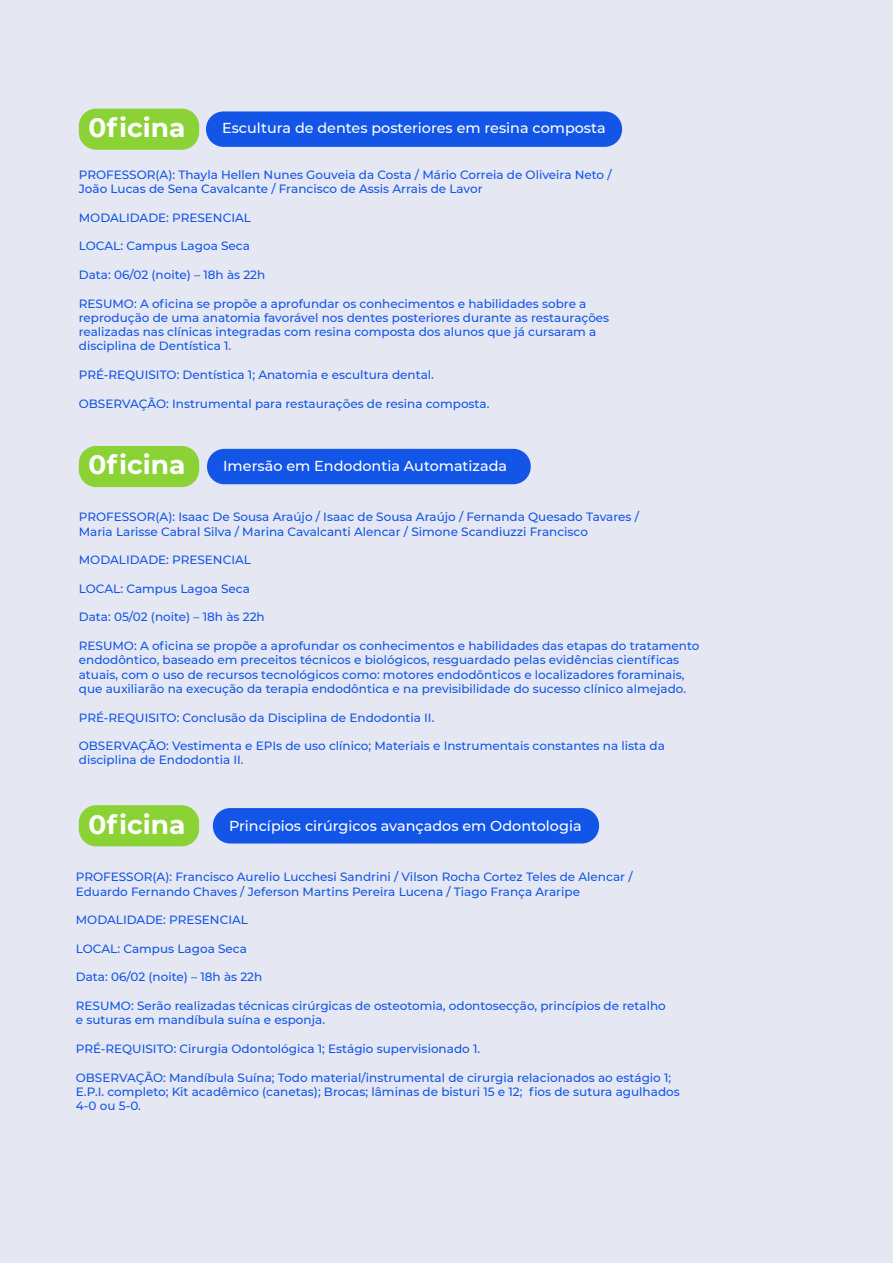
<style>
.page{position:relative;width:893px;height:1263px;background:#e5e7f3}
.page>*{position:absolute;margin:0;border:0;box-sizing:border-box;transform-origin:0 0}
.t1{font:700 26.55px "Montserrat";color:#fff}
.t2{font:500 14.4px "Montserrat";color:#fff}
.t3{font:500 12px/14.2px "Montserrat";color:#1356e7}
</style>
<div class="page">
<div style="left:79px;top:109px;width:120px;height:41px;background:#8bd236;border-radius:17px"></div>
<div style="left:79px;top:446px;width:120px;height:41px;background:#8bd236;border-radius:17px"></div>
<div style="left:207px;top:449px;width:324px;height:35px;background:#1356e7;border-radius:17px"></div>
<div style="left:213px;top:808px;width:386px;height:35px;background:#1356e7;border-radius:17px"></div>
<div style="left:206px;top:111px;width:416px;height:36px;background:#1356e7;border-radius:17px"></div>
<div style="left:79px;top:805px;width:120px;height:41px;background:#8bd236;border-radius:17px"></div>
<h1 class="t1" style="left:89px;top:108px;width:98px">0ficina</h1>
<p class="t3" style="left:79px;top:167px;width:534px">PROFESSOR(A): Thayla Hellen Nunes Gouveia da Costa / Mário Correia de Oliveira Neto /<br>João Lucas de Sena Cavalcante / Francisco de Assis Arrais de Lavor</p>
<p class="t3" style="left:79px;top:210px;width:174px">MODALIDADE: PRESENCIAL</p>
<p class="t3" style="left:79px;top:238px;width:173px">LOCAL: Campus Lagoa Seca</p>
<p class="t3" style="left:79px;top:267px;width:188px">Data: 06/02 (noite) – 18h às 22h</p>
<p class="t3" style="left:79px;top:296px;width:532px">RESUMO: A oficina se propõe a aprofundar os conhecimentos e habilidades sobre a reprodução de uma anatomia favorável nos dentes posteriores durante as restaurações realizadas nas clínicas integradas com resina composta dos alunos que já cursaram a disciplina de Dentística 1.</p>
<p class="t3" style="left:79px;top:367px;width:357px">PRÉ-REQUISITO: Dentística 1; Anatomia e escultura dental.</p>
<p class="t3" style="left:79px;top:396px;width:412px">OBSERVAÇÃO: Instrumental para restaurações de resina composta.</p>
<p class="t2" style="left:222px;top:118px;width:385px">Escultura de dentes posteriores em resina composta</p>
<h1 class="t1" style="left:89px;top:446px;width:98px">0ficina</h1>
<p class="t2" style="left:223px;top:456px;width:285px">Imersão em Endodontia Automatizada</p>
<p class="t3" style="left:79px;top:509px;width:562px">PROFESSOR(A): Isaac De Sousa Araújo / Isaac de Sousa Araújo / Fernanda Quesado Tavares /<br>Maria Larisse Cabral Silva / Marina Cavalcanti Alencar / Simone Scandiuzzi Francisco</p>
<p class="t3" style="left:79px;top:552px;width:174px">MODALIDADE: PRESENCIAL</p>
<p class="t3" style="left:79px;top:581px;width:173px">LOCAL: Campus Lagoa Seca</p>
<p class="t3" style="left:79px;top:609px;width:187px">Data: 05/02 (noite) – 18h às 22h</p>
<p class="t3" style="left:79px;top:638px;width:622px">RESUMO: A oficina se propõe a aprofundar os conhecimentos e habilidades das etapas do tratamento endodôntico, baseado em preceitos técnicos e biológicos, resguardado pelas evidências científicas atuais, com o uso de recursos tecnológicos como: motores endodônticos e localizadores foraminais, que auxiliarão na execução da terapia endodôntica e na previsibilidade do sucesso clínico almejado.</p>
<p class="t3" style="left:79px;top:710px;width:357px">PRÉ-REQUISITO: Conclusão da Disciplina de Endodontia II.</p>
<p class="t3" style="left:79px;top:738px;width:588px">OBSERVAÇÃO: Vestimenta e EPIs de uso clínico; Materiais e Instrumentais constantes na lista da disciplina de Endodontia II.</p>
<h1 class="t1" style="left:89px;top:805px;width:98px">0ficina</h1>
<p class="t2" style="left:229px;top:815px;width:354px">Princípios cirúrgicos avançados em Odontologia</p>
<p class="t3" style="left:76px;top:869px;width:558px">PROFESSOR(A): Francisco Aurelio Lucchesi Sandrini / Vilson Rocha Cortez Teles de Alencar /<br>Eduardo Fernando Chaves / Jeferson Martins Pereira Lucena / Tiago França Araripe</p>
<p class="t3" style="left:76px;top:912px;width:174px">MODALIDADE: PRESENCIAL</p>
<p class="t3" style="left:76px;top:941px;width:173px">LOCAL: Campus Lagoa Seca</p>
<p class="t3" style="left:76px;top:969px;width:188px">Data: 06/02 (noite) – 18h às 22h</p>
<p class="t3" style="left:76px;top:998px;width:591px">RESUMO: Serão realizadas técnicas cirúrgicas de osteotomia, odontosecção, princípios de retalho e suturas em mandíbula suína e esponja.</p>
<p class="t3" style="left:76px;top:1041px;width:406px">PRÉ-REQUISITO: Cirurgia Odontológica 1; Estágio supervisionado 1.</p>
<p class="t3" style="left:76px;top:1070px;width:605px">OBSERVAÇÃO: Mandíbula Suína; Todo material/instrumental de cirurgia relacionados ao estágio 1;<br>E.P.I. completo; Kit acadêmico (canetas); Brocas; lâminas de bisturi 15 e 12; fios de sutura agulhados<br>4-0 ou 5-0.</p>
</div>
